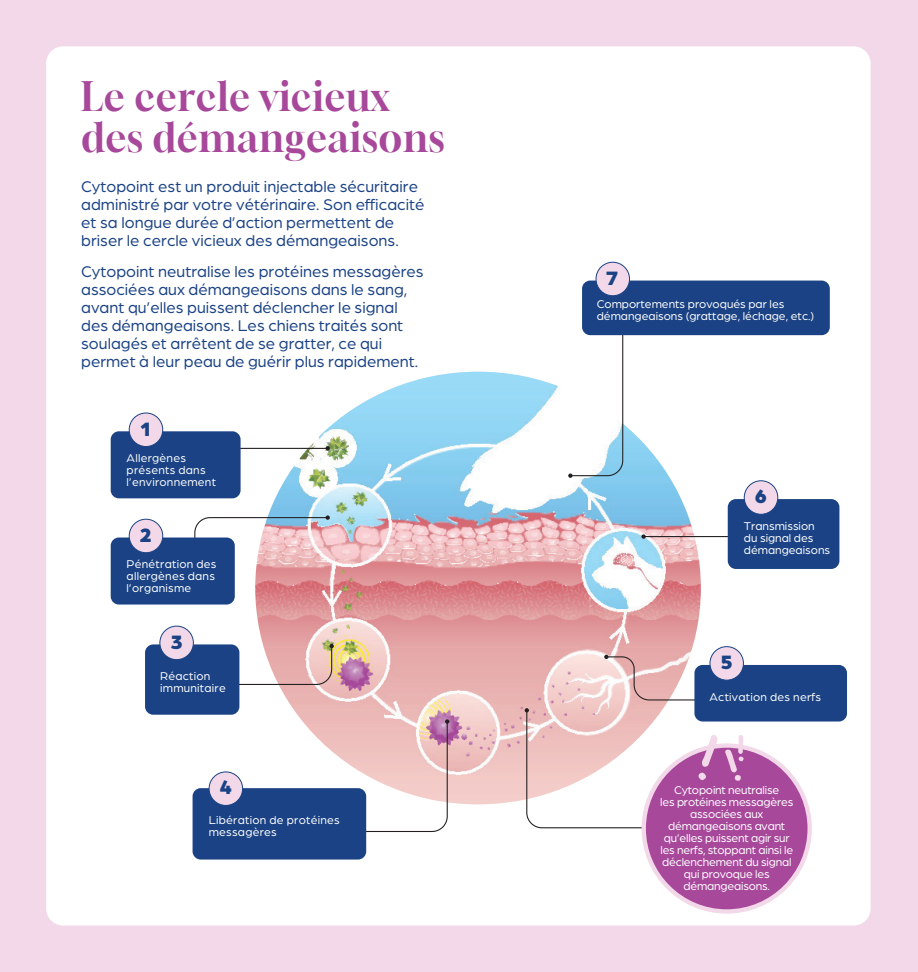
<style>
.page{position:relative;width:918px;height:972px;background:#f2d8e8}
.page>*{position:absolute;margin:0;border:0;box-sizing:border-box;transform-origin:0 0}
.t1{font:39px/40.5px "Gloock";letter-spacing:.015em;color:#a7489b}
.t2{font:900 20.55px "Arboria";color:#1a4284}
.t3{font:16.5px/18px "Arboria";color:#1a4284}
.t4{font:12px/12px "Arboria";color:#fff}
.t5{font:12px/12px "Arboria";letter-spacing:.02em;color:#fff}
</style>
<div class="page">
<div style="left:46px;top:46px;width:825px;height:880px;background:#fff;border-radius:17px"></div>
<img style="left:255px;top:372px;width:446px;height:432px">
<svg style="left:194px;top:515px;width:136px;height:38px"></svg>
<svg style="left:238px;top:644px;width:96px;height:42px"></svg>
<svg style="left:604px;top:655px;width:97px;height:46px"></svg>
<hr style="left:644px;top:536px;width:89px;height:1px;background:#231f20">
<svg style="left:641px;top:534px;width:5px;height:5px"></svg>
<svg style="left:568px;top:280px;width:56px;height:198px"></svg>
<svg style="left:345px;top:719px;width:104px;height:114px"></svg>
<div style="left:145px;top:644px;width:94px;height:71px;background:#1a4284;border-radius:8px"></div>
<div style="left:193px;top:788px;width:173px;height:72px;background:#1a4284;border-radius:8px"></div>
<div style="left:582px;top:281px;width:248px;height:54px;background:#1a4284;border-radius:8px"></div>
<div style="left:728px;top:499px;width:111px;height:70px;background:#1a4284;border-radius:8px"></div>
<svg style="left:241px;top:446px;width:89px;height:38px"></svg>
<svg style="left:525px;top:708px;width:143px;height:121px"></svg>
<div style="left:111px;top:431px;width:130px;height:67px;background:#1a4284;border-radius:8px"></div>
<div style="left:129px;top:413px;width:34px;height:34px;background:#f2d8e8;border-radius:50%"></div>
<div style="left:129px;top:413px;width:34px;height:34px;border:1px solid #1a4284;border-radius:50%"></div>
<div style="left:111px;top:538px;width:124px;height:67px;background:#1a4284;border-radius:8px"></div>
<div style="left:129px;top:519px;width:34px;height:34px;background:#f2d8e8;border-radius:50%"></div>
<div style="left:129px;top:519px;width:34px;height:34px;border:1px solid #1a4284;border-radius:50%"></div>
<div style="left:160px;top:626px;width:33px;height:34px;background:#f2d8e8;border-radius:50%"></div>
<div style="left:159px;top:626px;width:35px;height:34px;border:1px solid #1a4284;border-radius:50%"></div>
<div style="left:209px;top:772px;width:34px;height:33px;background:#f2d8e8;border-radius:50%"></div>
<div style="left:209px;top:772px;width:34px;height:34px;border:1px solid #1a4284;border-radius:50%"></div>
<div style="left:596px;top:262px;width:34px;height:34px;background:#f2d8e8;border-radius:50%"></div>
<div style="left:596px;top:262px;width:34px;height:34px;border:1px solid #1a4284;border-radius:50%"></div>
<div style="left:694px;top:665px;width:153px;height:57px;background:#1a4284;border-radius:8px"></div>
<div style="left:644px;top:746px;width:166px;height:165px;background:#a7489b;border-radius:50%"></div>
<div style="left:642px;top:743px;width:170px;height:171px;border:4px solid #f2d8e8;border-radius:50%"></div>
<svg style="left:697px;top:726px;width:48px;height:55px"></svg>
<div style="left:710px;top:647px;width:33px;height:33px;background:#f2d8e8;border-radius:50%"></div>
<div style="left:710px;top:646px;width:34px;height:35px;border:1px solid #1a4284;border-radius:50%"></div>
<div style="left:744px;top:481px;width:34px;height:33px;background:#f2d8e8;border-radius:50%"></div>
<div style="left:744px;top:480px;width:34px;height:35px;border:1px solid #1a4284;border-radius:50%"></div>
<h1 class="t1" style="left:81px;top:79px;width:365px">Le cercle vicieux des démangeaisons</h1>
<p class="t3" style="left:81px;top:177px;width:345px">Cytopoint est un produit injectable sécuritaire administré par votre vétérinaire. Son efficacité et sa longue durée d’action permettent de briser le cercle vicieux des démangeaisons.</p>
<p class="t3" style="left:81px;top:262px;width:344px">Cytopoint neutralise les protéines messagères associées aux démangeaisons dans le sang, avant qu’elles puissent déclencher le signal des démangeaisons. Les chiens traités sont soulagés et arrêtent de se gratter, ce qui permet à leur peau de guérir plus rapidement.</p>
<p class="t2" style="left:140px;top:414px;width:13px">1</p>
<p class="t5" style="left:127px;top:451px;width:91px">Allergènes présents dans l’environnement</p>
<p class="t2" style="left:140px;top:520px;width:14px">2</p>
<p class="t5" style="left:127px;top:557px;width:91px">Pénétration des allergènes dans l’organisme</p>
<p class="t2" style="left:171px;top:627px;width:14px">3</p>
<p class="t5" style="left:160px;top:670px;width:67px">Réaction immunitaire</p>
<p class="t2" style="left:219px;top:773px;width:15px">4</p>
<p class="t5" style="left:209px;top:814px;width:133px">Libération de protéines messagères</p>
<p class="t2" style="left:606px;top:264px;width:14px">7</p>
<p class="t4" style="left:597px;top:298px;width:219px">Comportements provoqués par les démangeaisons (grattage, léchage, etc.)</p>
<p class="t2" style="left:755px;top:482px;width:14px">6</p>
<p class="t4" style="left:744px;top:520px;width:88px">Transmission du signal des démangeaisons</p>
<p class="t2" style="left:721px;top:647px;width:14px">5</p>
<p class="t5" style="left:710px;top:691px;width:113px">Activation des nerfs</p>
<p class="t4" style="left:660px;top:783px;width:135px;text-align:center">Cytopoint neutralise<br>les protéines messagères associées aux démangeaisons avant qu’elles puissent agir sur les nerfs, stoppant ainsi le déclenchement du signal qui provoque les démangeaisons.</p>
</div>
